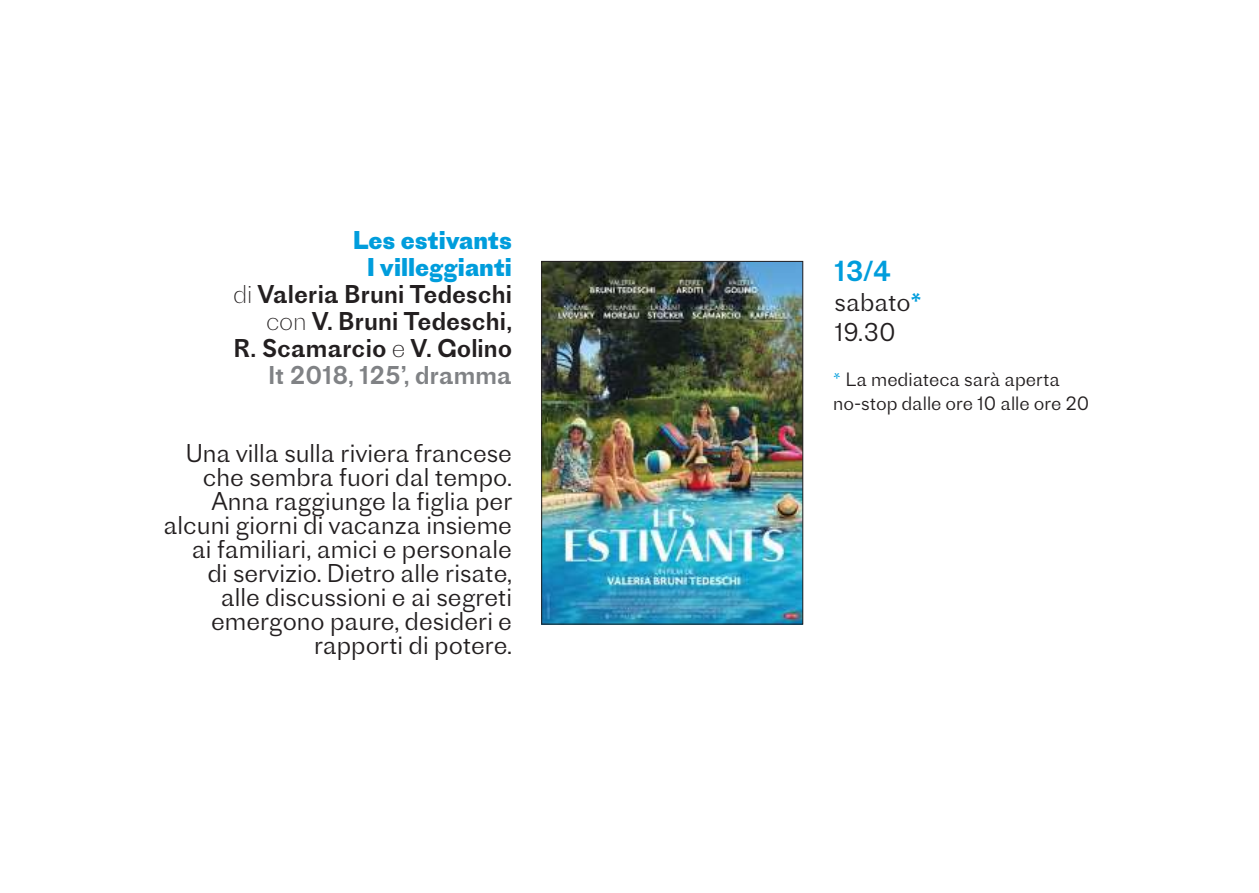
<style>
.page{position:relative;width:1259px;height:893px;background:#fff}
.page>*{position:absolute;margin:0;border:0;box-sizing:border-box;transform-origin:0 0}
.t1{font:27px "Proto Grotesk";color:#009ddc}
.t2{font:300 24px/24px "Proto Grotesk";color:#231f20}
.t3{font:24px/27px "Proto Grotesk";color:#231f20;text-align:right}
.t4{font:300 18px/24px "Proto Grotesk";color:#231f20}
.s1{font-weight:700;color:#009ddc}
.s2{font-weight:200}
.s3{color:#808285}
.s4{font-weight:400;color:#009ddc}
.s5{color:#009ddc}
</style>
<div class="page">
<img style="left:543px;top:263px;width:258px;height:359px">
<div style="left:541px;top:261px;width:262px;height:363px;border:1px solid #231f20"></div>
<p class="t3" style="left:233px;top:226px;width:281px"><span class="s1">Les estivants<br>I villeggianti<br></span><span class="s2">di</span> Valeria Bruni Tedeschi <span class="s2">con</span> V. Bruni Tedeschi,<br>R. Scamarcio <span class="s2">e</span> V. Golino<br><span class="s3">It 2018, 125’, dramma</span></p>
<p class="t2" style="left:164px;top:440px;width:350px;text-align:right">Una villa sulla riviera francese che sembra fuori dal tempo.<br>Anna raggiunge la figlia per alcuni giorni di vacanza insieme ai familiari, amici e personale<br>di servizio. Dietro alle risate, alle discussioni e ai segreti emergono paure, desideri e rapporti di potere.</p>
<p class="t1" style="left:834px;top:252px;width:58px">13/4</p>
<p class="t2" style="left:834px;top:287px;width:88px;line-height:30px">sabato<span class="s4">*<br></span>19.30</p>
<p class="t4" style="left:833px;top:366px;width:258px"><span class="s5">*</span> La mediateca sarà aperta no-stop dalle ore 10 alle ore 20</p>
</div>
